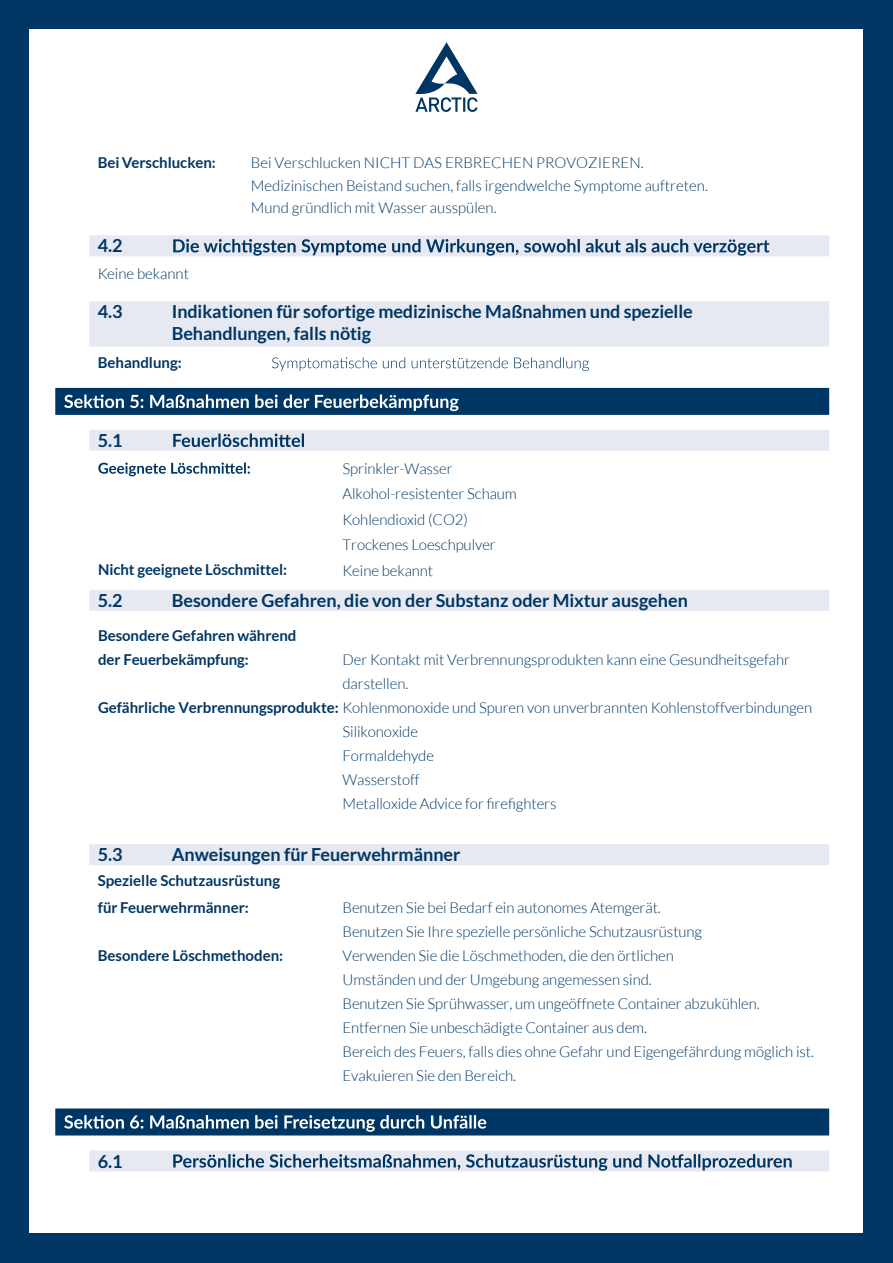
<style>
.page{position:relative;width:893px;height:1263px;background:#003663}
.page>*{position:absolute;margin:0;border:0;box-sizing:border-box;transform-origin:0 0}
.t1{font:700 18px/21.6px "Lato";letter-spacing:-.005em;color:#003663}
.t2{font:300 15px/24px "Lato";letter-spacing:-.005em;color:#003663}
.t3{font:700 15px/26.2px "Lato";color:#003663}
.s1{font-weight:700}
</style>
<div class="page">
<div style="left:30px;top:30px;width:833px;height:1203px;background:#fff"></div>
<div style="left:89px;top:235px;width:740px;height:21px;background:#e6e9f1"></div>
<div style="left:89px;top:301px;width:740px;height:21px;background:#e6e9f1"></div>
<div style="left:89px;top:326px;width:740px;height:21px;background:#e6e9f1"></div>
<div style="left:55px;top:388px;width:774px;height:27px;background:#003663"></div>
<div style="left:89px;top:430px;width:740px;height:21px;background:#e6e9f1"></div>
<div style="left:89px;top:590px;width:740px;height:21px;background:#e6e9f1"></div>
<div style="left:89px;top:844px;width:740px;height:21px;background:#e6e9f1"></div>
<div style="left:55px;top:1108px;width:774px;height:27px;background:#003663"></div>
<div style="left:89px;top:1150px;width:740px;height:21px;background:#e6e9f1"></div>
<svg style="left:173px;top:239px;width:596px;height:17px"></svg>
<svg style="left:272px;top:357px;width:317px;height:14px"></svg>
<svg style="left:64px;top:394px;width:395px;height:17px"></svg>
<svg style="left:173px;top:433px;width:131px;height:14px"></svg>
<svg style="left:98px;top:462px;width:152px;height:14px"></svg>
<svg style="left:64px;top:1115px;width:422px;height:17px"></svg>
<svg style="left:173px;top:1154px;width:619px;height:17px"></svg>
<svg style="left:415px;top:42px;width:63px;height:70px"></svg>
<div style="left:89px;top:312px;width:740px;height:21px;background:#e6e9f1"></div>
<p class="t3" style="left:98px;top:150px;width:120px">Bei Verschlucken:</p>
<p class="t2" style="left:251px;top:152px;width:459px;line-height:22.5px">Bei Verschlucken NICHT DAS ERBRECHEN PROVOZIEREN.<br>Medizinischen Beistand suchen, falls irgendwelche Symptome auftreten.<br>Mund gründlich mit Wasser ausspülen.</p>
<p class="t1" style="left:98px;top:235px;width:26px">4.2</p>
<p class="t2" style="left:98px;top:262px;width:93px">Keine bekannt</p>
<p class="t1" style="left:98px;top:300px;width:26px">4.3</p>
<p class="t1" style="left:172px;top:300px;width:522px">Indikationen für sofortige medizinische Maßnahmen und spezielle<br>Behandlungen, falls nötig</p>
<p class="t3" style="left:98px;top:349px;width:85px">Behandlung:</p>
<p class="t1" style="left:98px;top:429px;width:26px">5.1</p>
<p class="t3" style="left:98px;top:556px;width:191px">Nicht geeignete Löschmittel:</p>
<p class="t2" style="left:342px;top:456px;width:176px;line-height:25.5px">Sprinkler-Wasser<br>Alkohol-resistenter Schaum<br>Kohlendioxid (CO2)<br>Trockenes Loeschpulver<br>Keine bekannt</p>
<p class="t1" style="left:98px;top:589px;width:26px">5.2</p>
<p class="t1" style="left:172px;top:589px;width:518px">Besondere Gefahren, die von der Substanz oder Mixtur ausgehen</p>
<p class="t3" style="left:98px;top:623px;width:200px;line-height:24px">Besondere Gefahren während der Feuerbekämpfung:</p>
<p class="t2" style="left:98px;top:695px;width:716px"><span class="s1">Gefährliche Verbrennungsprodukte:</span> Kohlenmonoxide und Spuren von unverbrannten Kohlenstoffverbindungen</p>
<p class="t2" style="left:342px;top:647px;width:449px">Der Kontakt mit Verbrennungsprodukten kann eine Gesundheitsgefahr darstellen.</p>
<p class="t2" style="left:342px;top:719px;width:216px">Silikonoxide<br>Formaldehyde<br>Wasserstoff<br>Metalloxide Advice for firefighters</p>
<p class="t1" style="left:98px;top:843px;width:26px">5.3</p>
<p class="t1" style="left:172px;top:843px;width:290px">Anweisungen für Feuerwehrmänner</p>
<p class="t3" style="left:98px;top:868px;width:184px">Spezielle Schutzausrüstung für Feuerwehrmänner:</p>
<p class="t3" style="left:98px;top:942px;width:187px">Besondere Löschmethoden:</p>
<p class="t2" style="left:342px;top:896px;width:473px">Benutzen Sie bei Bedarf ein autonomes Atemgerät.<br>Benutzen Sie Ihre spezielle persönliche Schutzausrüstung<br>Verwenden Sie die Löschmethoden, die den örtlichen<br>Umständen und der Umgebung angemessen sind.<br>Benutzen Sie Sprühwasser, um ungeöffnete Container abzukühlen.<br>Entfernen Sie unbeschädigte Container aus dem.<br>Bereich des Feuers, falls dies ohne Gefahr und Eigengefährdung möglich ist.<br>Evakuieren Sie den Bereich.</p>
<p class="t1" style="left:98px;top:1150px;width:26px">6.1</p>
</div>
